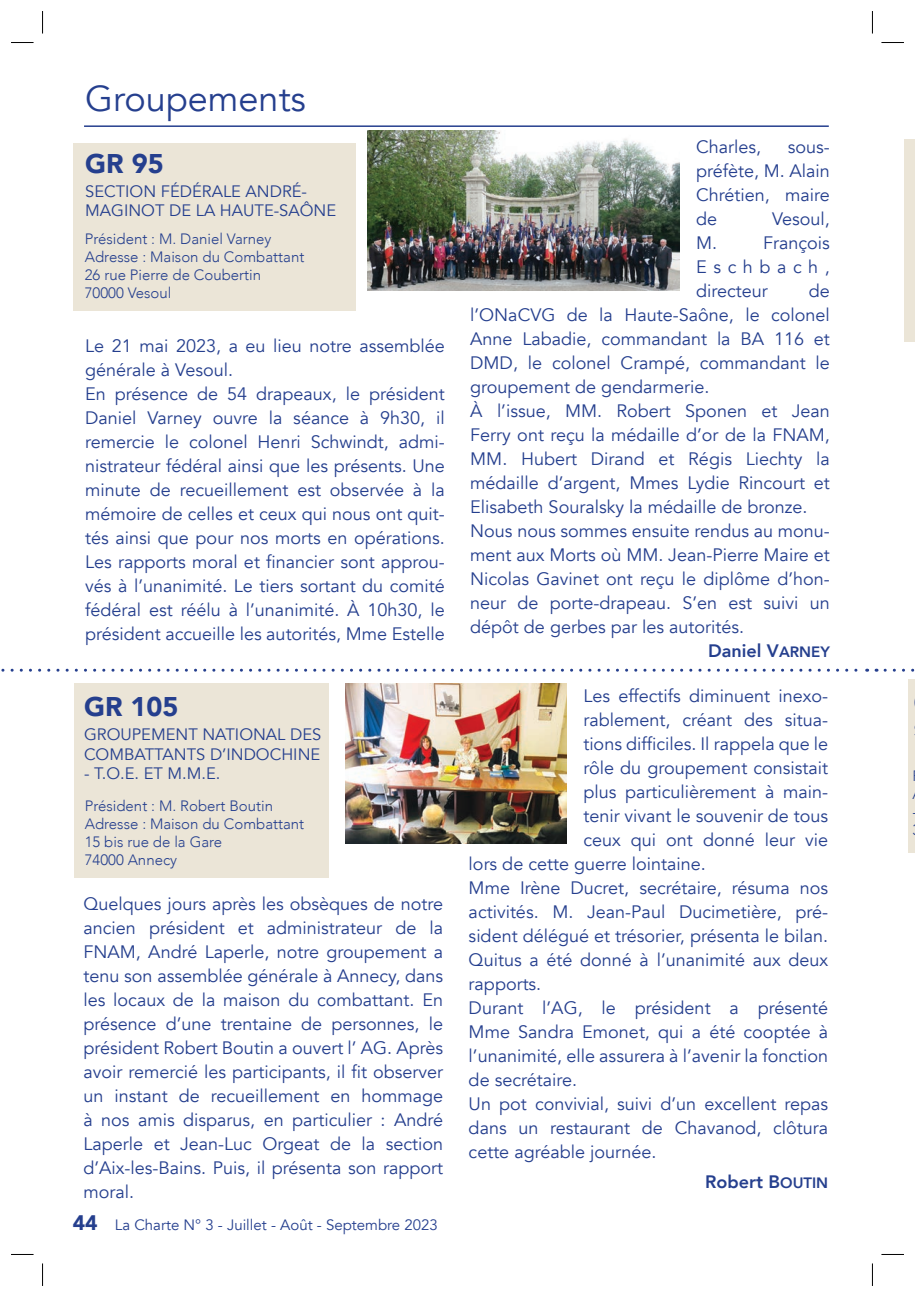
<style>
.page{position:relative;width:915px;height:1297px;background:#fff}
.page>*{position:absolute;margin:0;border:0;box-sizing:border-box;transform-origin:0 0}
.t1{font:36px "Avenir";color:#253f8e}
.t2{font:900 27px "Avenir";color:#253f8e}
.t3{font:900 21px "Avenir";color:#253f8e}
.t4{font:18px/24px "Avenir";color:#253f8e;text-align:justify}
.t5{font:800 18px "Avenir";color:#253f8e}
.t6{font:16.5px/19.5px "Avenir";color:#253f8e}
.t7{font:300 15px/18px "Avenir";color:#253f8e}
.t8{font:15px "Avenir";color:#253f8e}
.s1{font-size:15px}
</style>
<div class="page">
<hr style="left:84px;top:125px;width:744px;height:2px;background:#253f8e">
<div style="left:74px;top:684px;width:254px;height:194px;background:#ebe5d7"></div>
<img style="left:345px;top:684px;width:221px;height:160px">
<div style="left:73px;top:143px;width:283px;height:168px;background:#ebe5d7"></div>
<img style="left:367px;top:131px;width:312px;height:160px">
<div style="left:904px;top:139px;width:10px;height:203px;background:#ebe5d7"></div>
<div style="left:907px;top:679px;width:7px;height:174px;background:#ebe5d7"></div>
<svg style="left:1px;top:669px;width:866px;height:3px"></svg>
<svg style="left:884px;top:669px;width:31px;height:3px"></svg>
<svg style="left:11px;top:42px;width:23px;height:1px"></svg>
<svg style="left:881px;top:42px;width:22px;height:1px"></svg>
<svg style="left:11px;top:1254px;width:23px;height:1px"></svg>
<svg style="left:881px;top:1254px;width:22px;height:1px"></svg>
<svg style="left:42px;top:11px;width:1px;height:23px"></svg>
<svg style="left:42px;top:1263px;width:1px;height:23px"></svg>
<svg style="left:871px;top:11px;width:1px;height:22px"></svg>
<svg style="left:871px;top:1264px;width:1px;height:22px"></svg>
<h1 class="t1" style="left:85px;top:77px;width:222px">Groupements</h1>
<h2 class="t2" style="left:85px;top:140px;width:80px">GR 95</h2>
<p class="t6" style="left:85px;top:182px;width:252px">SECTION FÉDÉRALE ANDRÉ-<br>MAGINOT DE LA HAUTE-SAÔNE</p>
<p class="t7" style="left:85px;top:230px;width:221px">Président : M. Daniel Varney<br>Adresse : Maison du Combattant<br>26 rue Pierre de Coubertin<br>70000 Vesoul</p>
<p class="t4" style="left:85px;top:334px;width:361px;text-align:left">Le 21 mai 2023, a eu lieu notre assemblée générale à Vesoul.<br>En présence de 54 drapeaux, le président Daniel Varney ouvre la séance à 9h30, il remercie le colonel Henri Schwindt, admi&shy;nistrateur fédéral ainsi que les présents. Une minute de recueillement est observée à la mémoire de celles et ceux qui nous ont quit&shy;tés ainsi que pour nos morts en opérations.<br>Les rapports moral et financier sont approu&shy;vés à l’unanimité. Le tiers sortant du comité fédéral est réélu à l’unanimité. À 10h30, le président accueille les autorités, Mme Estelle</p>
<h2 class="t2" style="left:84px;top:684px;width:96px">GR 105</h2>
<p class="t6" style="left:84px;top:725px;width:239px">GROUPEMENT NATIONAL DES<br>COMBATTANTS D’INDOCHINE</p>
<p class="t6" style="left:84px;top:764px;width:138px">- T.O.E. ET M.M.E.</p>
<p class="t7" style="left:85px;top:797px;width:221px">Président : M. Robert Boutin<br>Adresse : Maison du Combattant<br>15 bis rue de la Gare<br>74000 Annecy</p>
<p class="t4" style="left:83px;top:892px;width:361px">Quelques jours après les obsèques de notre ancien président et administrateur de la FNAM, André Laperle, notre groupement a tenu son assemblée générale à Annecy, dans les locaux de la maison du combattant. En présence d’une trentaine de personnes, le président Robert Boutin a ouvert l’ AG. Après avoir remercié les participants, il fit observer un instant de recueillement en hommage à nos amis disparus, en particulier : André Laperle et Jean-Luc Orgeat de la section d’Aix-les-Bains. Puis, il présenta son rapport moral.</p>
<p class="t3" style="left:73px;top:1205px;width:26px">44</p>
<p class="t8" style="left:115px;top:1216px;width:324px">La Charte N° 3 - Juillet - Août - Septembre 2023</p>
<p class="t4" style="left:696px;top:135px;width:66px">Charles,</p>
<p class="t4" style="left:696px;top:135px;width:135px;text-indent:92px">sous&shy;préfète, M. Alain Chrétien, maire de</p>
<p class="t4" style="left:771px;top:207px;width:59px">Vesoul,</p>
<p class="t4" style="left:696px;top:231px;width:135px;text-indent:67px">François Eschbach, directeur</p>
<p class="t4" style="left:696px;top:231px;width:23px">M.</p>
<p class="t4" style="left:808px;top:279px;width:23px">de</p>
<p class="t4" style="left:470px;top:303px;width:361px">l’ONaCVG de la Haute-Saône, le colonel</p>
<p class="t4" style="left:470px;top:327px;width:361px">Anne Labadie, commandant la BA 116 et</p>
<p class="t4" style="left:470px;top:351px;width:361px">DMD, le colonel Crampé, commandant le</p>
<p class="t4" style="left:470px;top:375px;width:240px">groupement de gendarmerie.</p>
<p class="t4" style="left:470px;top:399px;width:361px">À l’issue, MM. Robert Sponen et Jean</p>
<p class="t4" style="left:470px;top:423px;width:361px">Ferry ont reçu la médaille d’or de la FNAM,</p>
<p class="t4" style="left:470px;top:447px;width:361px">MM. Hubert Dirand et Régis Liechty la</p>
<p class="t4" style="left:470px;top:471px;width:361px">médaille d’argent, Mmes Lydie Rincourt et</p>
<p class="t4" style="left:470px;top:495px;width:339px">Elisabeth Souralsky la médaille de bronze.</p>
<p class="t4" style="left:470px;top:519px;width:361px">Nous nous sommes ensuite rendus au monu-</p>
<p class="t4" style="left:470px;top:543px;width:361px">ment aux Morts où MM. Jean-Pierre Maire et</p>
<p class="t4" style="left:470px;top:567px;width:361px">Nicolas Gavinet ont reçu le diplôme d’hon-</p>
<p class="t4" style="left:470px;top:591px;width:361px">neur de porte-drapeau. S’en est suivi un</p>
<p class="t4" style="left:470px;top:615px;width:275px">dépôt de gerbes par les autorités.</p>
<p class="t5" style="left:708px;top:637px;width:123px">Daniel V<span class="s1">ARNEY</span></p>
<p class="t4" style="left:583px;top:684px;width:246px">Les effectifs diminuent inexo-</p>
<p class="t4" style="left:583px;top:708px;width:246px">rablement, créant des situa-</p>
<p class="t4" style="left:583px;top:732px;width:246px">tions difficiles. Il rappela que le</p>
<p class="t4" style="left:583px;top:756px;width:246px">rôle du groupement consistait</p>
<p class="t4" style="left:583px;top:780px;width:246px">plus particulièrement à main-</p>
<p class="t4" style="left:583px;top:804px;width:246px">tenir vivant le souvenir de tous</p>
<p class="t4" style="left:583px;top:828px;width:246px">ceux qui ont donné leur vie</p>
<p class="t4" style="left:468px;top:852px;width:238px">lors de cette guerre lointaine.</p>
<p class="t4" style="left:468px;top:876px;width:361px">Mme Irène Ducret, secrétaire, résuma nos</p>
<p class="t4" style="left:468px;top:900px;width:361px">activités. M. Jean-Paul Ducimetière, pré-</p>
<p class="t4" style="left:468px;top:924px;width:361px">sident délégué et trésorier, présenta le bilan.</p>
<p class="t4" style="left:468px;top:948px;width:361px">Quitus a été donné à l’unanimité aux deux</p>
<p class="t4" style="left:468px;top:972px;width:74px">rapports.</p>
<p class="t4" style="left:468px;top:996px;width:361px">Durant l’AG, le président a présenté</p>
<p class="t4" style="left:468px;top:1020px;width:361px">Mme Sandra Emonet, qui a été cooptée à</p>
<p class="t4" style="left:468px;top:1044px;width:361px">l’unanimité, elle assurera à l’avenir la fonction</p>
<p class="t4" style="left:468px;top:1068px;width:110px">de secrétaire.</p>
<p class="t4" style="left:468px;top:1092px;width:361px">Un pot convivial, suivi d’un excellent repas</p>
<p class="t4" style="left:468px;top:1116px;width:361px">dans un restaurant de Chavanod, clôtura</p>
<p class="t4" style="left:468px;top:1140px;width:189px">cette agréable journée.</p>
<p class="t5" style="left:705px;top:1167px;width:125px">Robert B<span class="s1">OUTIN</span></p>
<p class="t7" style="left:912px;top:803px;width:6px">-</p>
</div>
